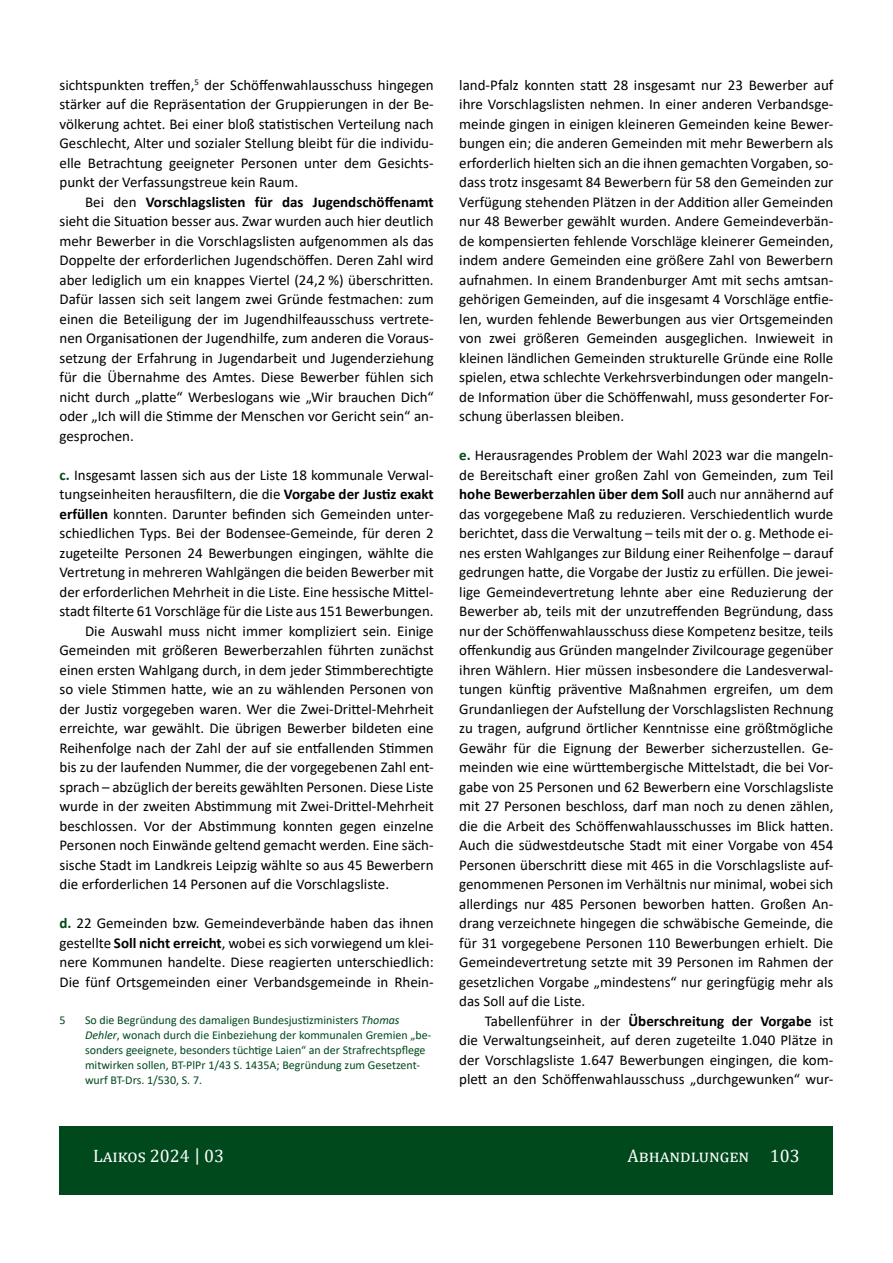
<style>
.page{position:relative;width:893px;height:1263px;background:#fff}
.page>*{position:absolute;margin:0;border:0;box-sizing:border-box;transform-origin:0 0}
.t1{font:18px "Cambria";color:#fff}
.Text_mit-Abstand{font:15px/19.5px "Calibri";color:#000;text-align:justify}
.Text_mE{font:15px/19.5px "Calibri";color:#000;text-align:justify}
.Fußnoten{font:12px/15px "Calibri";color:#00491d}
.s1{font-weight:700}
.s2{font-weight:700;color:#00491d}
.s3{font-style:italic}
</style>
<div class="page">
<div style="left:60px;top:1127px;width:773px;height:68px;background:#00491d"></div>
<p class="Text_mit-Abstand" style="left:60px;top:75px;width:376px">sichtspunkten treffen,<sup>5</sup> der Schöffenwahlausschuss hingegen stärker auf die Repräsentation der Gruppierungen in der Be&shy;völkerung achtet. Bei einer bloß statistischen Verteilung nach Geschlecht, Alter und sozialer Stellung bleibt für die individu&shy;elle Betrachtung geeigneter Personen unter dem Gesichts&shy;punkt der Verfassungstreue kein Raum.</p>
<p class="Text_mE" style="left:60px;top:192px;width:376px;text-indent:26px">Bei den <span class="s1">Vorschlagslisten für das Jugendschöffenamt </span>sieht die Situation besser aus. Zwar wurden auch hier deutlich mehr Bewerber in die Vorschlagslisten aufgenommen als das Doppelte der erforderlichen Jugendschöffen. Deren Zahl wird aber lediglich um ein knappes Viertel (24,2 %) überschritten.<br>Dafür lassen sich seit langem zwei Gründe festmachen: zum einen die Beteiligung der im Jugendhilfeausschuss vertrete&shy;nen Organisationen der Jugendhilfe, zum anderen die Voraus&shy;setzung der Erfahrung in Jugendarbeit und Jugenderziehung für die Übernahme des Amtes. Diese Bewerber fühlen sich nicht durch „platte“ Werbeslogans wie „Wir brauchen Dich“ oder „Ich will die Stimme der Menschen vor Gericht sein“ an&shy;gesprochen.</p>
<p class="Text_mit-Abstand" style="left:60px;top:465px;width:376px"><span class="s2">c.</span> Insgesamt lassen sich aus der Liste 18 kommunale Verwal&shy;tungseinheiten herausfiltern, die die <span class="s1">Vorgabe der Justiz exakt erfüllen</span> konnten. Darunter befinden sich Gemeinden unter&shy;schiedlichen Typs. Bei der Bodensee-Gemeinde, für deren 2 zugeteilte Personen 24 Bewerbungen eingingen, wählte die Vertretung in mehreren Wahlgängen die beiden Bewerber mit der erforderlichen Mehrheit in die Liste. Eine hessische Mittel&shy;stadt filterte 61 Vorschläge für die Liste aus 151 Bewerbungen.</p>
<p class="Text_mE" style="left:60px;top:621px;width:376px;text-indent:26px">Die Auswahl muss nicht immer kompliziert sein. Einige Gemeinden mit größeren Bewerberzahlen führten zunächst einen ersten Wahlgang durch, in dem jeder Stimmberechtigte so viele Stimmen hatte, wie an zu wählenden Personen von der Justiz vorgegeben waren. Wer die Zwei-Drittel-Mehrheit erreichte, war gewählt. Die übrigen Bewerber bildeten eine Reihenfolge nach der Zahl der auf sie entfallenden Stimmen bis zu der laufenden Nummer, die der vorgegebenen Zahl ent&shy;sprach – abzüglich der bereits gewählten Personen. Diese Liste wurde in der zweiten Abstimmung mit Zwei-Drittel-Mehrheit beschlossen. Vor der Abstimmung konnten gegen einzelne Personen noch Einwände geltend gemacht werden. Eine säch&shy;sische Stadt im Landkreis Leipzig wählte so aus 45 Bewerbern die erforderlichen 14 Personen auf die Vorschlagsliste.</p>
<p class="Text_mit-Abstand" style="left:60px;top:913px;width:376px"><span class="s2">d.</span> 22 Gemeinden bzw. Gemeindeverbände haben das ihnen gestellte <span class="s1">Soll nicht erreicht</span>, wobei es sich vorwiegend um klei&shy;nere Kommunen handelte. Diese reagierten unterschiedlich:<br>Die fünf Ortsgemeinden einer Verbandsgemeinde in Rhein-</p>
<p class="Fußnoten" style="left:60px;top:1012px;width:8px">5</p>
<p class="Fußnoten" style="left:85px;top:1012px;width:348px">So die Begründung des damaligen Bundesjustizministers <span class="s3">Thomas Dehler</span>, wonach durch die Einbeziehung der kommunalen Gremien „be&shy;sonders geeignete, besonders tüchtige Laien“ an der Strafrechtspflege mitwirken sollen, BT-PlPr 1/43 S. 1435A; Begründung zum Gesetzent&shy;wurf BT-Drs. 1/530, S. 7.</p>
<p class="Text_mit-Abstand" style="left:459px;top:75px;width:376px">land-Pfalz konnten statt 28 insgesamt nur 23 Bewerber auf ihre Vorschlagslisten nehmen. In einer anderen Verbandsge&shy;meinde gingen in einigen kleineren Gemeinden keine Bewer&shy;bungen ein; die anderen Gemeinden mit mehr Bewerbern als erforderlich hielten sich an die ihnen gemachten Vorgaben, so&shy;dass trotz insgesamt 84 Bewerbern für 58 den Gemeinden zur Verfügung stehenden Plätzen in der Addition aller Gemeinden nur 48 Bewerber gewählt wurden. Andere Gemeindeverbän&shy;de kompensierten fehlende Vorschläge kleinerer Gemeinden, indem andere Gemeinden eine größere Zahl von Bewerbern aufnahmen. In einem Brandenburger Amt mit sechs amtsan&shy;gehörigen Gemeinden, auf die insgesamt 4 Vorschläge entfie&shy;len, wurden fehlende Bewerbungen aus vier Ortsgemeinden von zwei größeren Gemeinden ausgeglichen. Inwieweit in kleinen ländlichen Gemeinden strukturelle Gründe eine Rolle spielen, etwa schlechte Verkehrsverbindungen oder mangeln&shy;de Information über die Schöffenwahl, muss gesonderter For&shy;schung überlassen bleiben.</p>
<p class="Text_mit-Abstand" style="left:459px;top:445px;width:376px"><span class="s2">e.</span> Herausragendes Problem der Wahl 2023 war die mangeln&shy;de Bereitschaft einer großen Zahl von Gemeinden, zum Teil <span class="s1">hohe Bewerberzahlen über dem Soll</span> auch nur annähernd auf das vorgegebene Maß zu reduzieren. Verschiedentlich wurde berichtet, dass die Verwaltung – teils mit der o. g. Methode ei&shy;nes ersten Wahlganges zur Bildung einer Reihenfolge – darauf gedrungen hatte, die Vorgabe der Justiz zu erfüllen. Die jewei&shy;lige Gemeindevertretung lehnte aber eine Reduzierung der Bewerber ab, teils mit der unzutreffenden Begründung, dass nur der Schöffenwahlausschuss diese Kompetenz besitze, teils offenkundig aus Gründen mangelnder Zivilcourage gegenüber ihren Wählern. Hier müssen insbesondere die Landesverwal&shy;tungen künftig präventive Maßnahmen ergreifen, um dem Grundanliegen der Aufstellung der Vorschlagslisten Rechnung zu tragen, aufgrund örtlicher Kenntnisse eine größtmögliche Gewähr für die Eignung der Bewerber sicherzustellen. Ge&shy;meinden wie eine württembergische Mittelstadt, die bei Vor&shy;gabe von 25 Personen und 62 Bewerbern eine Vorschlagsliste mit 27 Personen beschloss, darf man noch zu denen zählen, die die Arbeit des Schöffenwahlausschusses im Blick hatten.<br>Auch die südwestdeutsche Stadt mit einer Vorgabe von 454<br>Personen überschritt diese mit 465 in die Vorschlagsliste auf&shy;genommenen Personen im Verhältnis nur minimal, wobei sich allerdings nur 485 Personen beworben hatten. Großen An&shy;drang verzeichnete hingegen die schwäbische Gemeinde, die für 31 vorgegebene Personen 110 Bewerbungen erhielt. Die Gemeindevertretung setzte mit 39 Personen im Rahmen der gesetzlichen Vorgabe „mindestens“ nur geringfügig mehr als das Soll auf die Liste.</p>
<p class="Text_mE" style="left:459px;top:1011px;width:376px;text-indent:26px">Tabellenführer in der <span class="s1">Überschreitung der Vorgabe</span> ist die Verwaltungseinheit, auf deren zugeteilte 1.040 Plätze in der Vorschlagsliste 1.647 Bewerbungen eingingen, die kom&shy;plett an den Schöffenwahlausschuss „durchgewunken“ wur-</p>
<p class="t1" style="left:93px;top:1146px;width:132px">Laikos 2024 | 03</p>
<p class="t1" style="left:627px;top:1146px;width:174px">Abhandlungen 103</p>
</div>
